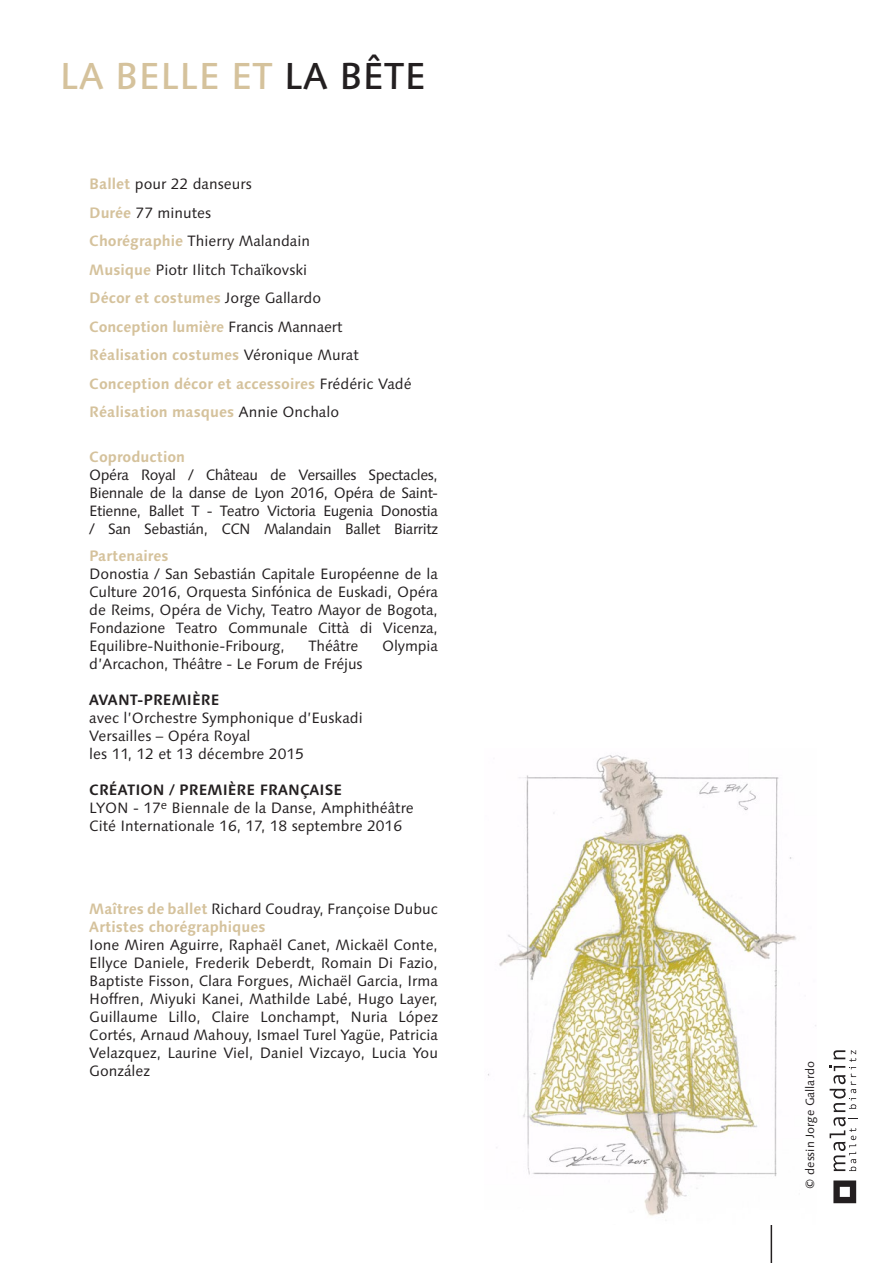
<style>
.page{position:relative;width:893px;height:1263px;background:#fff}
.page>*{position:absolute;margin:0;border:0;box-sizing:border-box;transform-origin:0 0}
.t1{font:500 37.5px "Linotype Syntax";color:#d5c29c}
.t2{font:15px/18px "Linotype Syntax";color:#231f20;text-align:justify}
.t3{font:700 15px "Linotype Syntax";color:#d5c29c}
.t4{font:700 15px "Linotype Syntax";color:#231f20}
.t5{font:12px "Linotype Syntax";color:#231f20}
.s1{color:#231f20}
.s2{font-weight:700;color:#d5c29c}
.s3{font-weight:400;color:#231f20}
</style>
<div class="page">
<hr style="left:771px;top:1193px;width:1px;height:70px;background:#231f20">
<svg style="left:829px;top:1050px;width:28px;height:121px"></svg>
<svg style="left:833px;top:1180px;width:23px;height:23px"></svg>
<img style="left:488px;top:755px;width:328px;height:469px">
<p class="t1" style="left:60px;top:53px;width:368px">LA BELLE ET <span class="s1">LA BÊTE</span></p>
<p class="t2" style="left:89px;top:175px;width:164px"><span class="s2">Ballet</span> pour 22 danseurs</p>
<p class="t2" style="left:89px;top:204px;width:123px"><span class="s2">Durée</span> 77 minutes</p>
<p class="t2" style="left:89px;top:232px;width:222px"><span class="s2">Chorégraphie</span> Thierry Malandain</p>
<p class="t2" style="left:89px;top:261px;width:219px"><span class="s2">Musique</span> Piotr Ilitch Tchaïkovski</p>
<p class="t3" style="left:89px;top:288px;width:233px">Décor et costumes <span class="s3">Jorge Gallardo</span></p>
<p class="t3" style="left:89px;top:317px;width:255px">Conception lumière <span class="s3">Francis Mannaert</span></p>
<p class="t3" style="left:89px;top:345px;width:271px">Réalisation costumes <span class="s3">Véronique Murat</span></p>
<p class="t3" style="left:89px;top:374px;width:324px">Conception décor et accessoires <span class="s3">Frédéric Vadé</span></p>
<p class="t3" style="left:89px;top:402px;width:251px">Réalisation masques <span class="s3">Annie Onchalo</span></p>
<p class="t3" style="left:89px;top:447px;width:97px">Coproduction</p>
<p class="t2" style="left:89px;top:466px;width:350px">Opéra Royal / Château de Versailles Spectacles, Biennale de la danse de Lyon 2016, Opéra de Saint-Etienne, Ballet T - Teatro Victoria Eugenia Donostia / San Sebastián, CCN Malandain Ballet Biarritz</p>
<p class="t3" style="left:89px;top:546px;width:81px">Partenaires</p>
<p class="t2" style="left:89px;top:565px;width:350px">Donostia / San Sebastián Capitale Européenne de la Culture 2016, Orquesta Sinfónica de Euskadi, Opéra de Reims, Opéra de Vichy, Teatro Mayor de Bogota, Fondazione Teatro Communale Città di Vicenza, Equilibre-Nuithonie-Fribourg,</p>
<p class="t2" style="left:309px;top:637px;width:51px">Théâtre</p>
<p class="t2" style="left:382px;top:637px;width:57px">Olympia</p>
<p class="t2" style="left:89px;top:655px;width:275px">d’Arcachon, Théâtre - Le Forum de Fréjus</p>
<p class="t4" style="left:89px;top:690px;width:132px">AVANT-PREMIÈRE</p>
<p class="t2" style="left:89px;top:709px;width:275px">avec l’Orchestre Symphonique d’Euskadi<br>Versailles – Opéra Royal</p>
<p class="t2" style="left:89px;top:745px;width:216px">les 11, 12 et 13 décembre 2015</p>
<p class="t4" style="left:89px;top:780px;width:254px">CRÉATION / PREMIÈRE FRANÇAISE</p>
<p class="t2" style="left:89px;top:799px;width:326px">LYON - 17<sup>e</sup> Biennale de la Danse, Amphithéâtre<br>Cité Internationale 16, 17, 18 septembre 2016</p>
<p class="t2" style="left:89px;top:900px;width:350px"><span class="s2">Maîtres de ballet</span> Richard Coudray, Françoise Dubuc</p>
<p class="t3" style="left:89px;top:917px;width:178px">Artistes chorégraphiques</p>
<p class="t2" style="left:89px;top:936px;width:350px">Ione Miren Aguirre, Raphaël Canet, Mickaël Conte, Ellyce Daniele, Frederik Deberdt, Romain Di Fazio, Baptiste Fisson, Clara Forgues, Michaël Garcia, Irma Hoffren, Miyuki Kanei, Mathilde Labé, Hugo Layer, Guillaume Lillo, Claire Lonchampt, Nuria López Cortés, Arnaud Mahouy, Ismael Turel Yagüe, Patricia Velazquez, Laurine Viel, Daniel Vizcayo, Lucia You González</p>
<p class="t5" style="left:803px;top:1188px;width:129px;rotate:-90deg">© dessin Jorge Gallardo</p>
</div>
